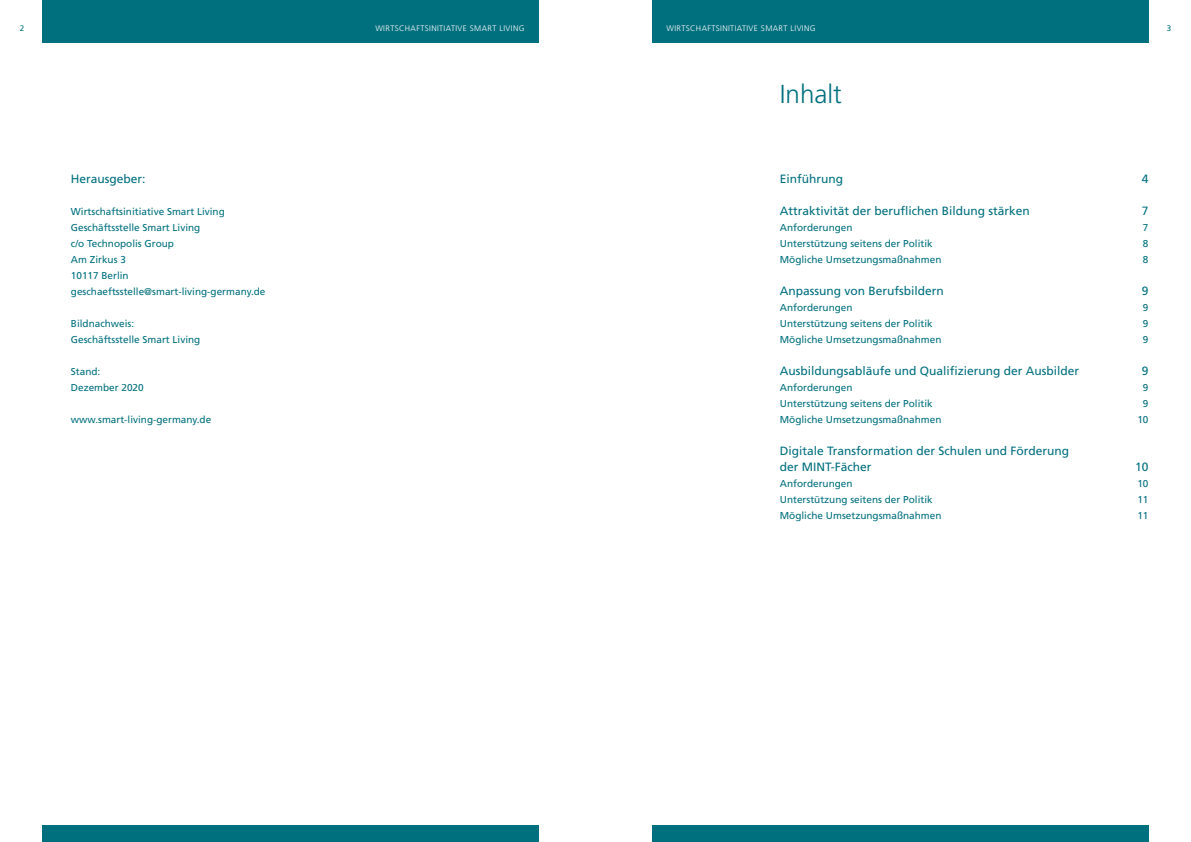
<style>
.page{position:relative;width:1191px;height:842px;background:#fff}
.page>*{position:absolute;margin:0;border:0;box-sizing:border-box;transform-origin:0 0}
.t1{font:300 26px "Frutiger LT Std";color:#00707e}
.t2{font:12px/16px "Frutiger LT Std";color:#00707e}
.t3{font:10px/16px "Frutiger LT Std";color:#00707e}
.t4{font:300 8px "Frutiger LT Std";letter-spacing:.05em;color:#fff}
.t5{font:8px "Frutiger LT Std";color:#00707e}
</style>
<div class="page">
<div style="left:43px;top:0;width:496px;height:43px;background:#00707e"></div>
<div style="left:652px;top:0;width:496px;height:43px;background:#00707e"></div>
<div style="left:652px;top:825px;width:496px;height:17px;background:#00707e"></div>
<div style="left:43px;top:825px;width:496px;height:17px;background:#00707e"></div>
<p class="t5" style="left:20px;top:24px;width:6px">2</p>
<p class="t4" style="left:375px;top:24px;width:151px">WIRTSCHAFTSINITIATIVE SMART LIVING</p>
<p class="t4" style="left:666px;top:24px;width:151px">WIRTSCHAFTSINITIATIVE SMART LIVING</p>
<p class="t5" style="left:1166px;top:24px;width:6px">3</p>
<p class="t2" style="left:71px;top:171px;width:76px">Herausgeber:</p>
<p class="t3" style="left:71px;top:203px;width:196px">Wirtschaftsinitiative Smart Living<br>Geschäftsstelle Smart Living<br>c/o Technopolis Group<br>Am Zirkus 3<br>10117 Berlin geschaeftsstelle@smart-living-germany.de</p>
<p class="t3" style="left:71px;top:315px;width:131px">Bildnachweis:<br>Geschäftsstelle Smart Living</p>
<p class="t3" style="left:71px;top:363px;width:74px">Stand:<br>Dezember 2020</p>
<p class="t3" style="left:71px;top:411px;width:142px">www.smart-living-germany.de</p>
<h1 class="t1" style="left:780px;top:79px;width:64px">Inhalt</h1>
<p class="t2" style="left:780px;top:171px;width:65px">Einführung</p>
<p class="t2" style="left:1141px;top:171px;width:8px">4</p>
<p class="t2" style="left:780px;top:203px;width:252px">Attraktivität der beruflichen Bildung stärken</p>
<p class="t2" style="left:1141px;top:203px;width:8px">7</p>
<p class="t3" style="left:780px;top:219px;width:74px">Anforderungen</p>
<p class="t3" style="left:1142px;top:219px;width:7px">7</p>
<p class="t3" style="left:780px;top:235px;width:154px">Unterstützung seitens der Politik</p>
<p class="t3" style="left:1142px;top:235px;width:7px">8</p>
<p class="t3" style="left:780px;top:251px;width:163px">Mögliche Umsetzungsmaßnahmen</p>
<p class="t3" style="left:1142px;top:251px;width:7px">8</p>
<p class="t2" style="left:780px;top:283px;width:166px">Anpassung von Berufsbildern</p>
<p class="t2" style="left:1141px;top:283px;width:8px">9</p>
<p class="t3" style="left:780px;top:299px;width:74px">Anforderungen</p>
<p class="t3" style="left:1142px;top:299px;width:7px">9</p>
<p class="t3" style="left:780px;top:315px;width:154px">Unterstützung seitens der Politik</p>
<p class="t3" style="left:1142px;top:315px;width:7px">9</p>
<p class="t3" style="left:780px;top:331px;width:163px">Mögliche Umsetzungsmaßnahmen</p>
<p class="t3" style="left:1142px;top:331px;width:7px">9</p>
<p class="t2" style="left:780px;top:363px;width:301px">Ausbildungsabläufe und Qualifizierung der Ausbilder</p>
<p class="t2" style="left:1141px;top:363px;width:8px">9</p>
<p class="t3" style="left:780px;top:379px;width:74px">Anforderungen</p>
<p class="t3" style="left:1142px;top:379px;width:7px">9</p>
<p class="t3" style="left:780px;top:395px;width:154px">Unterstützung seitens der Politik</p>
<p class="t3" style="left:1142px;top:395px;width:7px">9</p>
<p class="t3" style="left:780px;top:411px;width:163px">Mögliche Umsetzungsmaßnahmen</p>
<p class="t3" style="left:1137px;top:411px;width:13px">10</p>
<p class="t2" style="left:780px;top:443px;width:291px">Digitale Transformation der Schulen und Förderung der MINT-Fächer</p>
<p class="t2" style="left:1135px;top:459px;width:15px">10</p>
<p class="t3" style="left:780px;top:475px;width:74px">Anforderungen</p>
<p class="t3" style="left:1137px;top:475px;width:13px">10</p>
<p class="t3" style="left:780px;top:491px;width:154px">Unterstützung seitens der Politik</p>
<p class="t3" style="left:1137px;top:491px;width:13px">11</p>
<p class="t3" style="left:780px;top:507px;width:163px">Mögliche Umsetzungsmaßnahmen</p>
<p class="t3" style="left:1137px;top:507px;width:13px">11</p>
</div>
